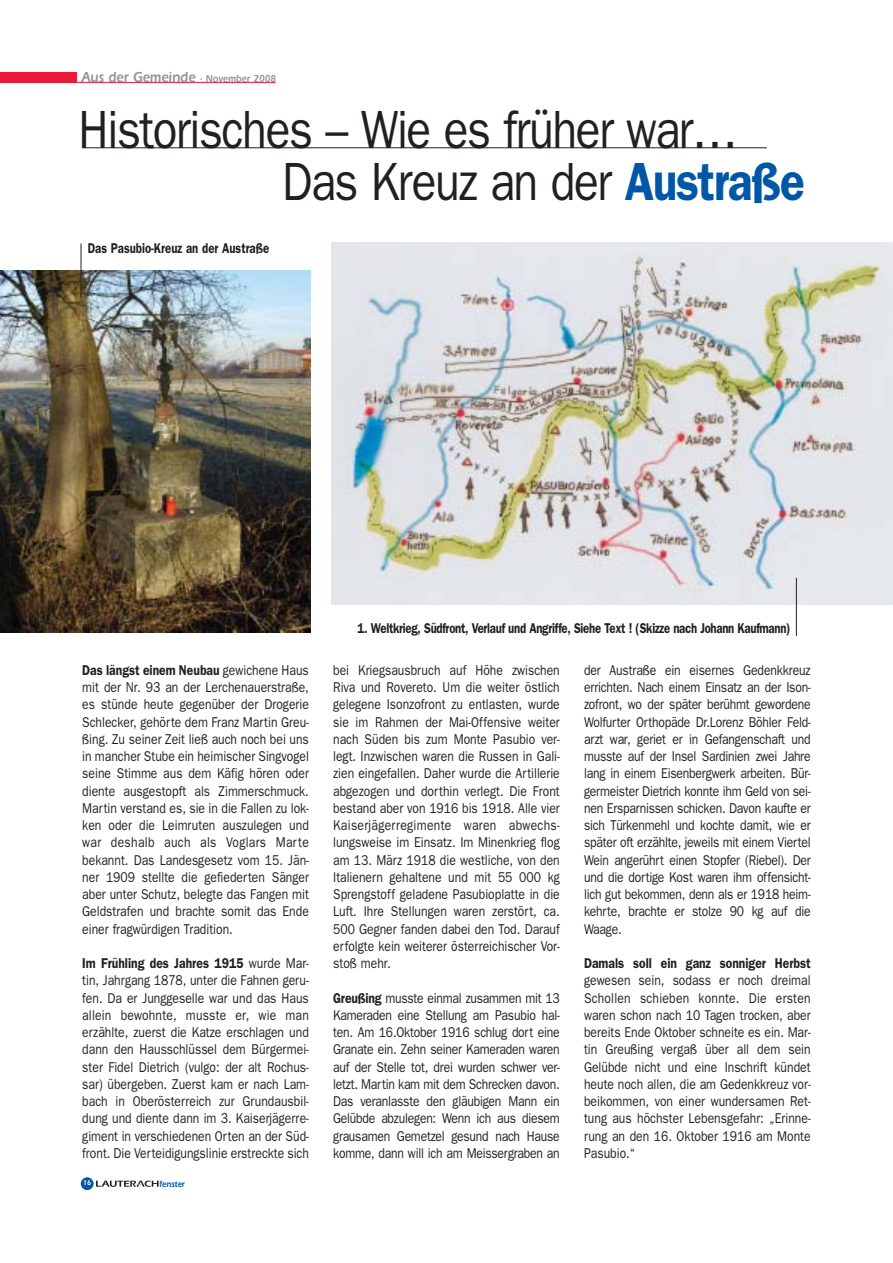
<style>
.page{position:relative;width:893px;height:1263px;background:#fff}
.page>*{position:absolute;margin:0;border:0;box-sizing:border-box;transform-origin:0 0}
.t1{font:54px/52.5px "Franklin Gothic";letter-spacing:-.03em;color:#231f20;scale:.85 1}
.t2{font:600 15px "Itc Eras";color:#939598;scale:.85 1}
.t3{font:14.25px/17.2px "Franklin Gothic";color:#231f20;text-align:justify;scale:.85 1}
.t4{font:600 14.25px "Franklin Gothic";letter-spacing:-.025em;color:#231f20;scale:.8 1}
.t5{font:600 14.25px "Franklin Gothic";color:#231f20;scale:.85 1}
.t6{font:600 14.25px "Franklin Gothic";color:#231f20;scale:.8 1}
.t7{font:600 9px "Itc Eras";color:#0057a8;scale:.85 1}
.t8{font:600 7.5px "Itc Eras";color:#fff;scale:.85 1}
.s1{font-size:10.5px}
.s2{font-weight:600;color:#0057a8}
.s3{font-weight:600}
</style>
<div class="page">
<hr style="left:82px;top:148px;width:685px;height:1px;background:#231f20">
<div style="left:81px;top:1177px;width:13px;height:13px;background:#0057a8;border-radius:50%"></div>
<svg style="left:96px;top:1180px;width:63px;height:7px"></svg>
<div style="left:0;top:72px;width:77px;height:11px;background:#ed1a3a"></div>
<hr style="left:75px;top:82px;width:201px;height:1px;background:#ed1a3a">
<img style="left:0;top:270px;width:310px;height:362px">
<img style="left:332px;top:242px;width:561px;height:362px">
<hr style="left:81px;top:244px;width:1px;height:54px;background:#231f20">
<hr style="left:796px;top:578px;width:1px;height:58px;background:#231f20">
<p class="t2" style="left:82px;top:72px;width:230px">Aus der Gemeinde <span class="s1">· November 2008</span></p>
<h1 class="t1" style="left:282px;top:108px;width:617px;text-indent:-204px">Historisches – Wie es früher war…<br>Das Kreuz an der <span class="s2">Austraße</span></h1>
<p class="t6" style="left:88px;top:244px;width:229px">Das Pasubio-Kreuz an der Austraße</p>
<p class="t3" style="left:82px;top:662px;width:268px"><span class="s3">Das längst einem Neubau</span> gewichene Haus mit der Nr. 93 an der Lerchenauerstraße, es stünde heute gegenüber der Drogerie Schlecker, gehörte dem Franz Martin Greu&shy;ßing. Zu seiner Zeit ließ auch noch bei uns in mancher Stube ein heimischer Singvogel seine Stimme aus dem Käfig hören oder diente ausgestopft als Zimmerschmuck.<br>Martin verstand es, sie in die Fallen zu lok&shy;ken oder die Leimruten auszulegen und war deshalb auch als Voglars Marte bekannt. Das Landesgesetz vom 15. Jän&shy;ner 1909 stellte die gefiederten Sänger aber unter Schutz, belegte das Fangen mit Geldstrafen und brachte somit das Ende einer fragwürdigen Tradition.</p>
<p class="t3" style="left:82px;top:956px;width:268px"><span class="s3">Im Frühling des Jahres 1915</span> wurde Mar&shy;tin, Jahrgang 1878, unter die Fahnen geru&shy;fen. Da er Junggeselle war und das Haus allein bewohnte, musste er, wie man erzählte, zuerst die Katze erschlagen und dann den Hausschlüssel dem Bürgermei&shy;ster Fidel Dietrich (vulgo: der alt Rochus&shy;sar) übergeben. Zuerst kam er nach Lam&shy;bach in Oberösterreich zur Grundausbil&shy;dung und diente dann im 3. Kaiserjägerre&shy;giment in verschiedenen Orten an der Süd&shy;front. Die Verteidigungslinie erstreckte sich</p>
<p class="t8" style="left:83px;top:1180px;width:11px">16</p>
<p class="t7" style="left:160px;top:1181px;width:31px">fenster</p>
<p class="t4" style="left:358px;top:623px;width:543px">1. Weltkrieg, Südfront, Verlauf und Angriffe, Siehe Text ! (Skizze nach Johann Kaufmann)</p>
<p class="t3" style="left:333px;top:662px;width:268px">bei Kriegsausbruch auf Höhe zwischen Riva und Rovereto. Um die weiter östlich gelegene Isonzofront zu entlasten, wurde sie im Rahmen der Mai-Offensive weiter nach Süden bis zum Monte Pasubio ver&shy;legt. Inzwischen waren die Russen in Gali&shy;zien eingefallen. Daher wurde die Artillerie abgezogen und dorthin verlegt. Die Front bestand aber von 1916 bis 1918. Alle vier Kaiserjägerregimente waren abwechs&shy;lungsweise im Einsatz. Im Minenkrieg flog am 13. März 1918 die westliche, von den Italienern gehaltene und mit 55 000 kg Sprengstoff geladene Pasubioplatte in die Luft. Ihre Stellungen waren zerstört, ca.<br>500 Gegner fanden dabei den Tod. Darauf erfolgte kein weiterer österreichischer Vor&shy;stoß mehr.</p>
<p class="t3" style="left:333px;top:990px;width:268px"><span class="s3">Greußing</span> musste einmal zusammen mit 13<br>Kameraden eine Stellung am Pasubio hal&shy;ten. Am 16.Oktober 1916 schlug dort eine Granate ein. Zehn seiner Kameraden waren auf der Stelle tot, drei wurden schwer ver&shy;letzt. Martin kam mit dem Schrecken davon.<br>Das veranlasste den gläubigen Mann ein Gelübde abzulegen: Wenn ich aus diesem grausamen Gemetzel gesund nach Hause komme, dann will ich am Meissergraben an</p>
<p class="t3" style="left:584px;top:662px;width:268px">der Austraße ein eisernes Gedenkkreuz errichten. Nach einem Einsatz an der Ison&shy;zofront, wo der später berühmt gewordene Wolfurter Orthopäde Dr.Lorenz Böhler Feld&shy;arzt war, geriet er in Gefangenschaft und musste auf der Insel Sardinien zwei Jahre lang in einem Eisenbergwerk arbeiten. Bür&shy;germeister Dietrich konnte ihm Geld von sei&shy;nen Ersparnissen schicken. Davon kaufte er sich Türkenmehl und kochte damit, wie er später oft erzählte, jeweils mit einem Viertel Wein angerührt einen Stopfer (Riebel). Der und die dortige Kost waren ihm offensicht&shy;lich gut bekommen, denn als er 1918 heim&shy;kehrte, brachte er stolze 90 kg auf die Waage.</p>
<p class="t5" style="left:584px;top:958px;width:268px">Damals soll ein ganz sonniger Herbst</p>
<p class="t3" style="left:584px;top:973px;width:268px">gewesen sein, sodass er noch dreimal Schollen schieben konnte. Die ersten waren schon nach 10 Tagen trocken, aber bereits Ende Oktober schneite es ein. Mar&shy;tin Greußing vergaß über all dem sein Gelübde nicht und eine Inschrift kündet heute noch allen, die am Gedenkkreuz vor&shy;beikommen, von einer wundersamen Ret&shy;tung aus höchster Lebensgefahr: „Erinne&shy;rung an den 16. Oktober 1916 am Monte Pasubio.“</p>
</div>
